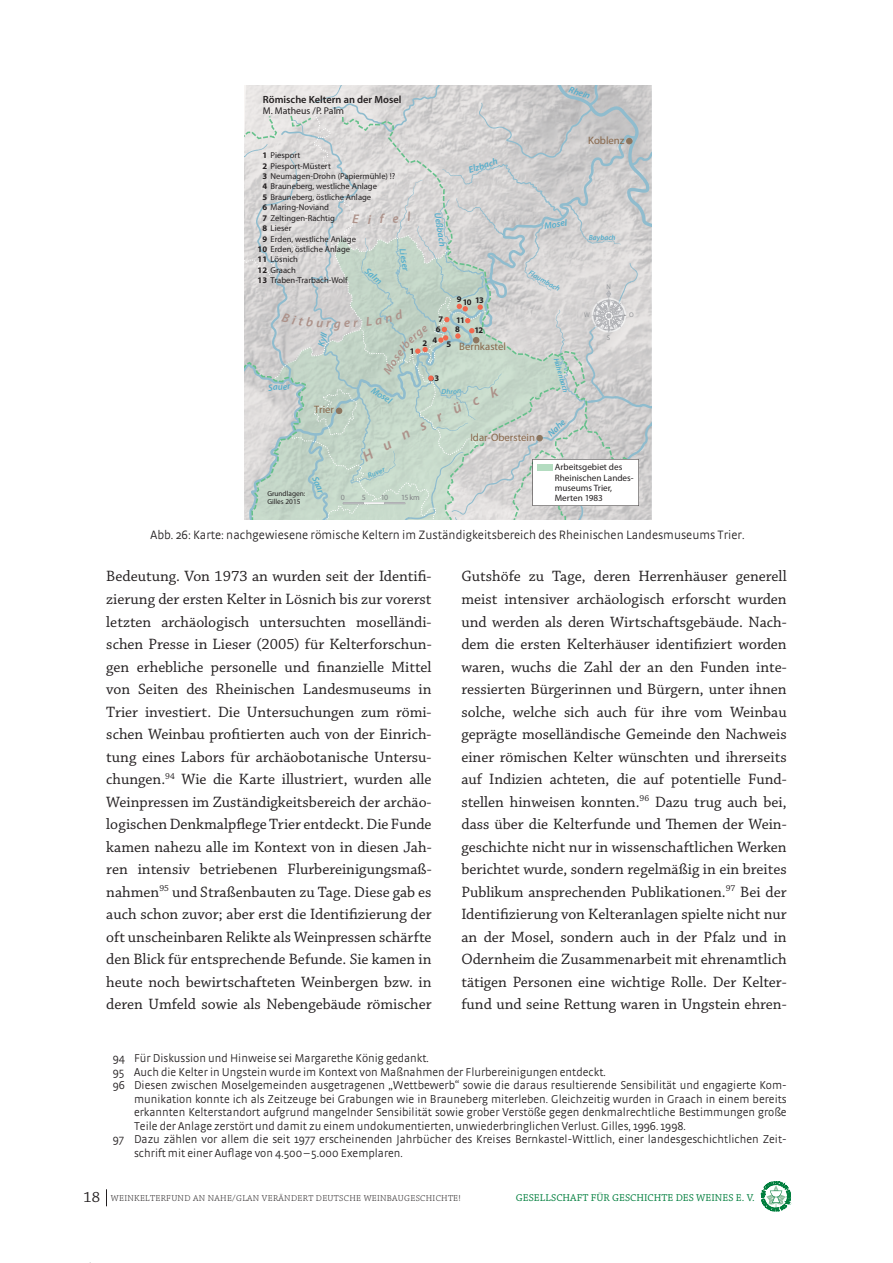
<style>
.page{position:relative;width:893px;height:1263px;background:#fff}
.page>*{position:absolute;margin:0;border:0;box-sizing:border-box;transform-origin:0 0}
.t1{font:15.75px/22.5px "Chaparral Pro";color:#231f20;text-align:justify}
.t2{font:italic 600 12.9px "Myriad Pro";color:#ad928a}
.t3{font:300 12.75px "Strada OT";color:#231f20}
.t4{font:300 12px "Strada OT";color:#231f20}
.t5{font:10.8px "Myriad Pro";color:#89684b}
.t6{font:10.5px "Chaparral Pro";letter-spacing:.005em;color:#007e3d}
.t7{font:600 10.5px "Myriad Pro";color:#231f20}
.t8{font:9.75px "Myriad Pro";color:#231f20}
.t9{font:9.15px/10.2px "Myriad Pro";color:#231f20}
.t10{font:italic 600 9.15px "Myriad Pro";color:#55aecc}
.t11{font:300 9px "Chaparral Pro";letter-spacing:.035em;color:#231f20}
.t12{font:8.55px "Myriad Pro";color:#231f20}
.t13{font:700 8.55px "Myriad Pro";letter-spacing:-.09em;color:#231f20}
.t14{font:7.95px "Myriad Pro";color:#808285}
.t15{font:italic 600 7.35px "Myriad Pro";color:#55aecc}
.t16{font:7.35px/7.8px "Myriad Pro";color:#231f20}
.t17{font:6.75px "Myriad Pro";color:#939598}
.s1{font-weight:700}
.s2{font-weight:400;font-size:15.75px}
</style>
<div class="page">
<svg style="left:761px;top:1181px;width:30px;height:30px"></svg>
<svg style="left:106px;top:1189px;width:1px;height:17px"></svg>
<svg style="left:244px;top:85px;width:407px;height:435px;background:#cdd3cf"></svg>
<p class="t7" style="left:263px;top:93px;width:140px">Römische Keltern an der Mosel</p>
<p class="t8" style="left:263px;top:105px;width:83px">M. Matheus /P. Palm</p>
<p class="t10" style="left:571px;top:84px;width:24px;rotate:19deg">Rhein</p>
<p class="t5" style="left:588px;top:134px;width:38px">Koblenz</p>
<p class="t12" style="left:262px;top:151px;width:39px"><span class="s1">1</span> Piesport</p>
<p class="t12" style="left:262px;top:161px;width:70px"><span class="s1">2</span> Piesport-Müstert</p>
<p class="t12" style="left:262px;top:171px;width:135px"><span class="s1">3</span> Neumagen-Drohn (Papiermühle) !?</p>
<p class="t12" style="left:262px;top:182px;width:116px"><span class="s1">4</span> Brauneberg, westliche Anlage</p>
<p class="t12" style="left:262px;top:192px;width:110px"><span class="s1">5</span> Brauneberg, östliche Anlage</p>
<p class="t12" style="left:262px;top:203px;width:68px"><span class="s1">6</span> Maring-Noviand</p>
<p class="t12" style="left:262px;top:213px;width:74px"><span class="s1">7</span> Zeltingen-Rachtig</p>
<p class="t12" style="left:262px;top:224px;width:31px"><span class="s1">8</span> Lieser</p>
<p class="t12" style="left:262px;top:234px;width:95px"><span class="s1">9</span> Erden, westliche Anlage</p>
<p class="t12" style="left:258px;top:244px;width:94px"><span class="s1">10</span> Erden, östliche Anlage</p>
<p class="t12" style="left:258px;top:255px;width:42px"><span class="s1">11</span> Lösnich</p>
<p class="t12" style="left:258px;top:265px;width:40px"><span class="s1">12</span> Graach</p>
<p class="t12" style="left:258px;top:276px;width:92px"><span class="s1">13</span> Traben-Trarbach-Wolf</p>
<p class="t10" style="left:467px;top:165px;width:32px;rotate:-17deg">Elzbach</p>
<p class="t10" style="left:442px;top:212px;width:36px;rotate:81deg">Ueßbach</p>
<p class="t2" style="left:368px;top:212px;width:5px">i</p>
<p class="t10" style="left:543px;top:221px;width:24px;rotate:-9deg">Mosel</p>
<p class="t10" style="left:407px;top:248px;width:24px;rotate:80deg">Lieser</p>
<p class="t10" style="left:369px;top:266px;width:21px;rotate:40deg">Salm</p>
<p class="t15" style="left:531px;top:268px;width:36px;rotate:30deg">Flaumbach</p>
<p class="t10" style="left:268px;top:383px;width:24px;rotate:-5deg">Sauer</p>
<p class="t10" style="left:316px;top:345px;width:16px;rotate:-75deg">Kyll</p>
<p class="t5" style="left:314px;top:404px;width:21px">Trier</p>
<p class="t13" style="left:438px;top:314px;width:6px">7</p>
<p class="t13" style="left:457px;top:294px;width:6px">9</p>
<p class="t13" style="left:475px;top:296px;width:10px">13</p>
<p class="t13" style="left:463px;top:297px;width:10px">10</p>
<p class="t13" style="left:456px;top:315px;width:10px">11</p>
<p class="t13" style="left:410px;top:346px;width:6px">1</p>
<p class="t13" style="left:436px;top:324px;width:6px">6</p>
<p class="t13" style="left:474px;top:325px;width:10px">12</p>
<p class="t13" style="left:455px;top:324px;width:6px">8</p>
<p class="t13" style="left:433px;top:335px;width:6px">4</p>
<p class="t13" style="left:423px;top:338px;width:6px">2</p>
<p class="t13" style="left:446px;top:339px;width:6px">5</p>
<p class="t5" style="left:459px;top:341px;width:48px">Bernkastel</p>
<p class="t13" style="left:435px;top:373px;width:6px">3</p>
<p class="t10" style="left:375px;top:385px;width:24px;rotate:33deg">Mosel</p>
<p class="t15" style="left:441px;top:387px;width:21px;rotate:-1deg">Dhron</p>
<p class="t5" style="left:470px;top:431px;width:66px">Idar-Oberstein</p>
<p class="t15" style="left:560px;top:357px;width:37px;rotate:74deg">Hahenbach</p>
<p class="t10" style="left:546px;top:431px;width:22px;rotate:-44deg">Nahe</p>
<p class="t15" style="left:589px;top:234px;width:28px;rotate:-1deg">Baybach</p>
<p class="t17" style="left:607px;top:283px;width:6px">N</p>
<p class="t17" style="left:584px;top:311px;width:7px">W</p>
<p class="t17" style="left:629px;top:311px;width:6px">O</p>
<p class="t17" style="left:607px;top:334px;width:5px">S</p>
<p class="t10" style="left:320px;top:475px;width:19px;rotate:68deg">Saar</p>
<p class="t16" style="left:267px;top:490px;width:40px">Grundlagen:<br>Gilles 2015</p>
<p class="t15" style="left:366px;top:472px;width:19px;rotate:-22deg">Ruver</p>
<p class="t14" style="left:341px;top:493px;width:6px">0</p>
<p class="t14" style="left:362px;top:493px;width:6px">5</p>
<p class="t14" style="left:381px;top:493px;width:9px">10</p>
<p class="t14" style="left:401px;top:493px;width:20px">15 km</p>
<p class="t9" style="left:555px;top:462px;width:80px">Arbeitsgebiet des<br>Rheinischen Landes&shy;museums Trier,<br>Merten 1983</p>
<p class="t3" style="left:151px;top:528px;width:595px">Abb. 26: Karte: nachgewiesene römische Keltern im Zuständigkeitsbereich des Rheinischen Landesmuseums Trier.</p>
<p class="t1" style="left:106px;top:566px;width:327px">Bedeutung. Von 1973 an wurden seit der Identifi&shy;zierung der ersten Kelter in Lösnich bis zur vorerst letzten archäologisch untersuchten moselländi&shy;schen Presse in Lieser (2005) für Kelterforschun&shy;gen erhebliche personelle und finanzielle Mittel von Seiten des Rheinischen Landesmuseums in Trier investiert. Die Untersuchungen zum römi&shy;schen Weinbau profitierten auch von der Einrich&shy;tung eines Labors für archäobotanische Untersu&shy;chungen.<sup>94</sup> Wie die Karte illustriert, wurden alle Weinpressen im Zuständigkeitsbereich der archäo&shy;logischen Denkmalpflege Trier entdeckt. Die Funde kamen nahezu alle im Kontext von in diesen Jah&shy;ren intensiv betriebenen Flurbereinigungsmaß&shy;nahmen<sup>95</sup> und Straßenbauten zu Tage. Diese gab es auch schon zuvor; aber erst die Identifizierung der oft unscheinbaren Relikte als Weinpressen schärfte den Blick für entsprechende Befunde. Sie kamen in heute noch bewirtschafteten Weinbergen bzw. in deren Umfeld sowie als Nebengebäude römischer</p>
<p class="t1" style="left:461px;top:566px;width:327px">Gutshöfe zu Tage, deren Herrenhäuser generell meist intensiver archäologisch erforscht wurden und werden als deren Wirtschaftsgebäude. Nach&shy;dem die ersten Kelterhäuser identifiziert worden waren, wuchs die Zahl der an den Funden inte&shy;ressierten Bürgerinnen und Bürgern, unter ihnen solche, welche sich auch für ihre vom Weinbau geprägte moselländische Gemeinde den Nachweis einer römischen Kelter wünschten und ihrerseits auf Indizien achteten, die auf potentielle Fund&shy;stellen hinweisen konnten.<sup>96</sup> Dazu trug auch bei, dass über die Kelterfunde und Themen der Wein&shy;geschichte nicht nur in wissenschaftlichen Werken berichtet wurde, sondern regelmäßig in ein breites Publikum ansprechenden Publikationen.<sup>97</sup> Bei der Identifizierung von Kelteranlagen spielte nicht nur an der Mosel, sondern auch in der Pfalz und in Odernheim die Zusammenarbeit mit ehrenamtlich tätigen Personen eine wichtige Rolle. Der Kelter&shy;fund und seine Rettung waren in Ungstein ehren-</p>
<p class="t4" style="left:113px;top:1051px;width:318px">94 Für Diskussion und Hinweise sei Margarethe König gedankt.</p>
<p class="t4" style="left:113px;top:1065px;width:494px">95 Auch die Kelter in Ungstein wurde im Kontext von Maßnahmen der Flurbereinigungen entdeckt.</p>
<p class="t4" style="left:113px;top:1078px;width:675px">96 Diesen zwischen Moselgemeinden ausgetragenen „Wettbewerb“ sowie die daraus resultierende Sensibilität und engagierte Kom-</p>
<p class="t4" style="left:134px;top:1092px;width:654px">munikation konnte ich als Zeitzeuge bei Grabungen wie in Brauneberg miterleben. Gleichzeitig wurden in Graach in einem bereits</p>
<p class="t4" style="left:134px;top:1105px;width:654px">erkannten Kelterstandort aufgrund mangelnder Sensibilität sowie grober Verstöße gegen denkmalrechtliche Bestimmungen große</p>
<p class="t4" style="left:134px;top:1119px;width:553px">Teile der Anlage zerstört und damit zu einem undokumentierten, unwiederbringlichen Verlust. Gilles, 1996. 1998.</p>
<p class="t4" style="left:113px;top:1132px;width:675px">97 Dazu zählen vor allem die seit 1977 erscheinenden Jahrbücher des Kreises Bernkastel-Wittlich, einer landesgeschichtlichen Zeit-</p>
<p class="t4" style="left:134px;top:1146px;width:270px">schrift mit einer Auflage von 4.500–5.000 Exemplaren.</p>
<p class="t11" style="left:83px;top:1193px;width:379px"><span class="s2">18</span> WEINKELTERFUND AN NAHE/GLAN VERÄNDERT DEUTSCHE WEINBAUGESCHICHTE!</p>
<p class="t6" style="left:516px;top:1192px;width:240px">GESELLSCHAFT FÜR GESCHICHTE DES WEINES E. V.</p>
</div>
